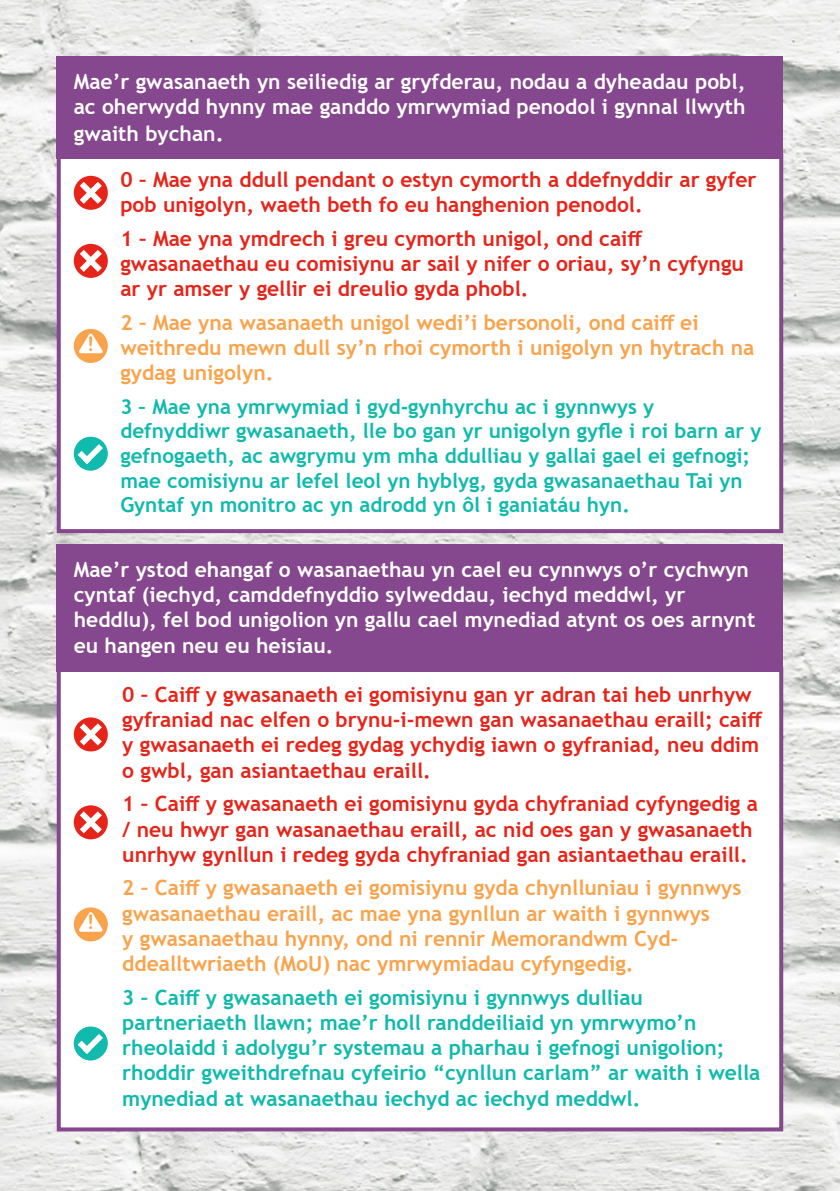
<style>
.page{position:relative;width:840px;height:1191px;background:#fff}
.page>*{position:absolute;margin:0;border:0;box-sizing:border-box;transform-origin:0 0}
.t1{font:700 21px/25.2px "Trebuchet MS";color:#e72419}
.t2{font:700 21px/25.2px "Trebuchet MS";color:#fff;text-align:justify}
.t3{font:700 21px/25.2px "Trebuchet MS";color:#f9a34c}
.t4{font:700 21px/25.2px "Trebuchet MS";color:#10baac}
.t5{font:700 20.6px/24.8px "Trebuchet MS";color:#10baac}
.t6{font:20px "Arial Rounded MT Bold";color:#f9a34c}
.s1{font-size:22px}
</style>
<div class="page">
<img style="left:0;top:0;width:839px;height:1191px">
<div style="left:59px;top:155px;width:721px;height:376px;background:#fff"></div>
<div style="left:57px;top:153px;width:725px;height:380px;border:4px solid #85478d"></div>
<div style="left:59px;top:668px;width:721px;height:461px;background:#fff"></div>
<div style="left:57px;top:666px;width:725px;height:465px;border:4px solid #85478d"></div>
<div style="left:57px;top:57px;width:725px;height:102px;background:#85478d"></div>
<div style="left:57px;top:544px;width:725px;height:128px;background:#85478d"></div>
<div style="left:74px;top:329px;width:34px;height:34px;background:#f9a34c;border-radius:50%"></div>
<svg style="left:77px;top:332px;width:27px;height:21px"></svg>
<div style="left:74px;top:244px;width:34px;height:34px;background:#e72419;border-radius:50%"></div>
<svg style="left:80px;top:250px;width:22px;height:22px"></svg>
<div style="left:74px;top:437px;width:34px;height:34px;background:#10baac;border-radius:50%"></div>
<svg style="left:78px;top:444px;width:25px;height:20px"></svg>
<div style="left:74px;top:176px;width:34px;height:34px;background:#e72419;border-radius:50%"></div>
<svg style="left:80px;top:182px;width:22px;height:22px"></svg>
<div style="left:74px;top:907px;width:34px;height:34px;background:#f9a34c;border-radius:50%"></div>
<svg style="left:77px;top:910px;width:27px;height:21px"></svg>
<div style="left:74px;top:805px;width:34px;height:34px;background:#e72419;border-radius:50%"></div>
<svg style="left:80px;top:811px;width:22px;height:22px"></svg>
<div style="left:74px;top:1026px;width:34px;height:34px;background:#10baac;border-radius:50%"></div>
<svg style="left:78px;top:1034px;width:25px;height:20px"></svg>
<div style="left:74px;top:717px;width:34px;height:34px;background:#e72419;border-radius:50%"></div>
<svg style="left:80px;top:723px;width:22px;height:22px"></svg>
<p class="t2" style="left:74px;top:69px;width:673px;line-height:25.8px">Mae’r gwasanaeth yn seiliedig ar gryfderau, nodau a dyheadau pobl, ac oherwydd hynny mae ganddo ymrwymiad penodol i gynnal llwyth gwaith bychan<span class="s1">.</span></p>
<p class="t6" style="left:87px;top:332px;width:8px">!</p>
<p class="t1" style="left:120px;top:167px;width:637px">0 – Mae yna ddull pendant o estyn cymorth a ddefnyddir ar gyfer pob unigolyn, waeth beth fo eu hanghenion penodol.</p>
<p class="t1" style="left:120px;top:226px;width:624px">1 – Mae yna ymdrech i greu cymorth unigol, ond caiff gwasanaethau eu comisiynu ar sail y nifer o oriau, sy’n cyfyngu ar yr amser y gellir ei dreulio gyda phobl.</p>
<p class="t3" style="left:120px;top:310px;width:635px">2 – Mae yna wasanaeth unigol wedi’i bersonoli, ond caiff ei weithredu mewn dull sy’n rhoi cymorth i unigolyn yn hytrach na gydag unigolyn.</p>
<p class="t5" style="left:120px;top:394px;width:642px">3 – Mae yna ymrwymiad i gyd-gynhyrchu ac i gynnwys y defnyddiwr gwasanaeth, lle bo gan yr unigolyn gyfle i roi barn ar y gefnogaeth, ac awgrymu ym mha ddulliau y gallai gael ei gefnogi; mae comisiynu ar lefel leol yn hyblyg, gyda gwasanaethau Tai yn Gyntaf yn monitro ac yn adrodd yn ôl i ganiatáu hyn.</p>
<p class="t2" style="left:74px;top:557px;width:682px;text-align:left">Mae’r ystod ehangaf o wasanaethau yn cael eu cynnwys o’r cychwyn cyntaf (iechyd, camddefnyddio sylweddau, iechyd meddwl, yr heddlu), fel bod unigolion yn gallu cael mynediad atynt os oes arnynt eu hangen neu eu heisiau.</p>
<p class="t6" style="left:87px;top:910px;width:8px">!</p>
<p class="t1" style="left:122px;top:682px;width:641px">0 – Caiff y gwasanaeth ei gomisiynu gan yr adran tai heb unrhyw gyfraniad nac elfen o brynu-i-mewn gan wasanaethau eraill; caiff y gwasanaeth ei redeg gydag ychydig iawn o gyfraniad, neu ddim o gwbl, gan asiantaethau eraill.</p>
<p class="t1" style="left:122px;top:791px;width:637px">1 – Caiff y gwasanaeth ei gomisiynu gyda chyfraniad cyfyngedig a / neu hwyr gan wasanaethau eraill, ac nid oes gan y gwasanaeth unrhyw gynllun i redeg gyda chyfraniad gan asiantaethau eraill.</p>
<p class="t3" style="left:122px;top:875px;width:620px">2 – Caiff y gwasanaeth ei gomisiynu gyda chynlluniau i gynnwys gwasanaethau eraill, ac mae yna gynllun ar waith i gynnwys<br>y gwasanaethau hynny, ond ni rennir Memorandwm Cyd&shy;ddealltwriaeth (MoU) nac ymrwymiadau cyfyngedig.</p>
<p class="t4" style="left:122px;top:984px;width:639px">3 – Caiff y gwasanaeth ei gomisiynu i gynnwys dulliau partneriaeth llawn; mae’r holl randdeiliaid yn ymrwymo’n rheolaidd i adolygu’r systemau a pharhau i gefnogi unigolion; rhoddir gweithdrefnau cyfeirio “cynllun carlam” ar waith i wella mynediad at wasanaethau iechyd ac iechyd meddwl.</p>
</div>
